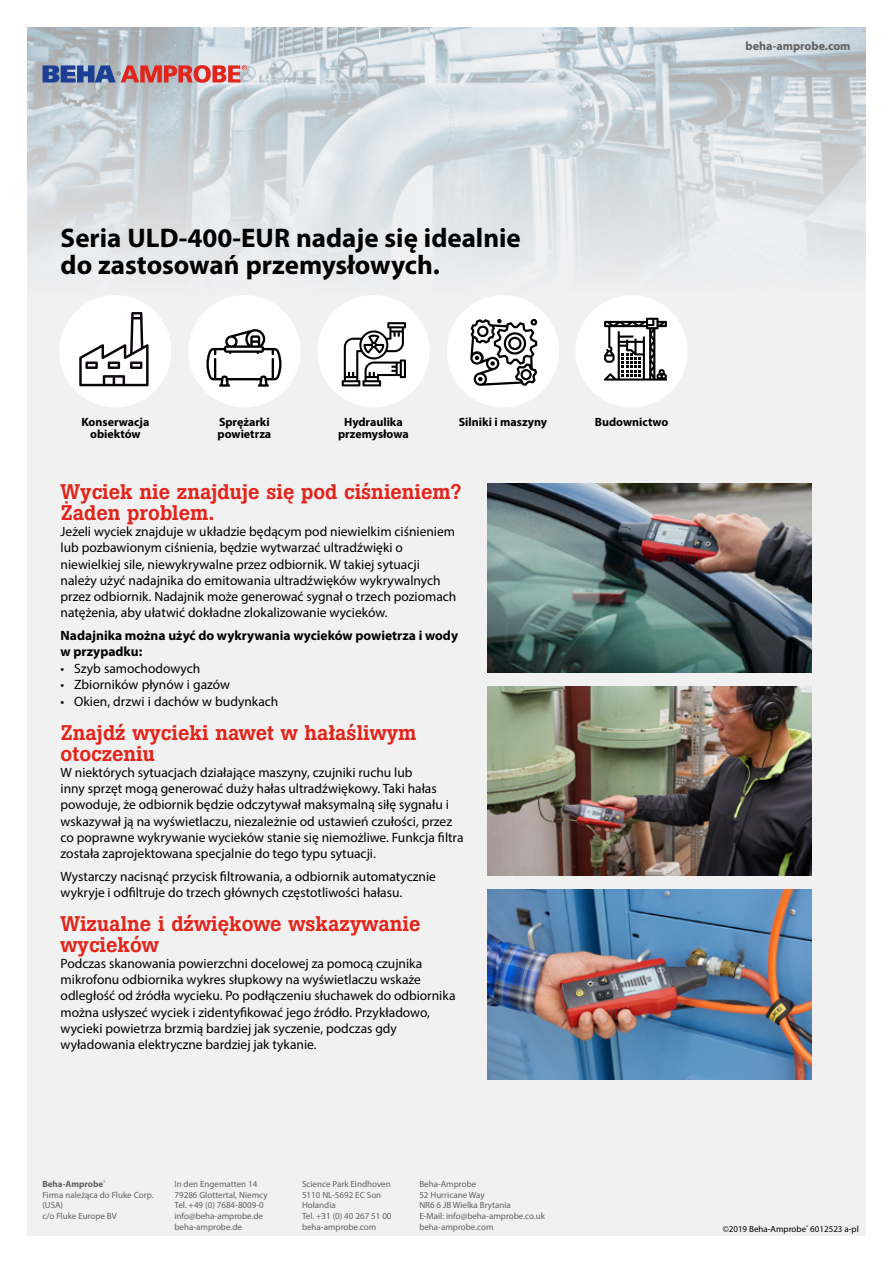
<style>
.page{position:relative;width:893px;height:1263px;background:#fff}
.page>*{position:absolute;margin:0;border:0;box-sizing:border-box;transform-origin:0 0}
.t1{font:700 27px/27px "Myriad Pro";color:#000}
.t2{font:500 21px/21px "Boton Pro";color:#e1251b}
.t3{font:13.5px/16.2px "Myriad Pro";color:#000}
.t4{font:700 13.5px/16.2px "Myriad Pro";color:#000}
.t5{font:700 12px/12px "Myriad Pro";color:#000;text-align:center}
.t6{font:700 12px "Myriad Pro";color:#5f6062}
.t7{font:9px/10.8px "Myriad Pro";color:#5f6062}
.t8{font:9px "Myriad Pro";color:#000}
.s1{font-weight:700}
</style>
<div class="page">
<div style="left:27px;top:27px;width:839px;height:1209px;background:#f1f1f2"></div>
<img style="left:27px;top:27px;width:839px;height:349px">
<svg style="left:43px;top:41px;width:204px;height:66px"></svg>
<div style="left:59px;top:295px;width:112px;height:112px;background:#fff;border-radius:50%"></div>
<div style="left:188px;top:295px;width:113px;height:112px;background:#fff;border-radius:50%"></div>
<div style="left:317px;top:295px;width:113px;height:112px;background:#fff;border-radius:50%"></div>
<div style="left:447px;top:295px;width:112px;height:112px;background:#fff;border-radius:50%"></div>
<div style="left:575px;top:295px;width:113px;height:112px;background:#fff;border-radius:50%"></div>
<svg style="left:470px;top:319px;width:67px;height:67px"></svg>
<svg style="left:79px;top:312px;width:70px;height:74px"></svg>
<svg style="left:604px;top:318px;width:63px;height:63px"></svg>
<svg style="left:342px;top:322px;width:64px;height:64px"></svg>
<svg style="left:206px;top:329px;width:75px;height:58px"></svg>
<img style="left:487px;top:483px;width:324px;height:190px">
<img style="left:487px;top:686px;width:324px;height:190px">
<img style="left:487px;top:890px;width:324px;height:189px">
<p class="t6" style="left:746px;top:38px;width:106px">beha-amprobe.com</p>
<h1 class="t1" style="left:61px;top:224px;width:462px">Seria ULD-400-EUR nadaje się idealnie do zastosowań przemysłowych.</h1>
<p class="t5" style="left:81px;top:415px;width:70px">Konserwacja obiektów</p>
<p class="t5" style="left:218px;top:415px;width:55px;text-align:left">Sprężarki powietrza</p>
<p class="t5" style="left:338px;top:415px;width:72px">Hydraulika przemysłowa</p>
<p class="t5" style="left:459px;top:415px;width:90px">Silniki i maszyny</p>
<p class="t5" style="left:595px;top:415px;width:75px">Budownictwo</p>
<h2 class="t2" style="left:61px;top:481px;width:402px">Wyciek nie znajduje się pod ciśnieniem?<br>Żaden problem.</h2>
<p class="t3" style="left:61px;top:523px;width:397px">Jeżeli wyciek znajduje w układzie będącym pod niewielkim ciśnieniem lub pozbawionym ciśnienia, będzie wytwarzać ultradźwięki o niewielkiej sile, niewykrywalne przez odbiornik. W takiej sytuacji należy użyć nadajnika do emitowania ultradźwięków wykrywalnych przez odbiornik. Nadajnik może generować sygnał o trzech poziomach natężenia, aby ułatwić dokładne zlokalizowanie wycieków.</p>
<p class="t4" style="left:61px;top:627px;width:399px">Nadajnika można użyć do wykrywania wycieków powietrza i wody w przypadku:</p>
<p class="t3" style="left:61px;top:660px;width:141px">• Szyb samochodowych</p>
<p class="t3" style="left:61px;top:677px;width:171px">• Zbiorników płynów i gazów</p>
<p class="t3" style="left:61px;top:693px;width:219px">• Okien, drzwi i dachów w budynkach</p>
<h2 class="t2" style="left:61px;top:722px;width:358px">Znajdź wycieki nawet w hałaśliwym otoczeniu</h2>
<p class="t3" style="left:61px;top:764px;width:404px">W niektórych sytuacjach działające maszyny, czujniki ruchu lub<br>inny sprzęt mogą generować duży hałas ultradźwiękowy. Taki hałas powoduje, że odbiornik będzie odczytywał maksymalną siłę sygnału i wskazywał ją na wyświetlaczu, niezależnie od ustawień czułości, przez co poprawne wykrywanie wycieków stanie się niemożliwe. Funkcja filtra została zaprojektowana specjalnie do tego typu sytuacji.</p>
<p class="t3" style="left:61px;top:868px;width:377px">Wystarczy nacisnąć przycisk filtrowania, a odbiornik automatycznie wykryje i odfiltruje do trzech głównych częstotliwości hałasu.</p>
<h2 class="t2" style="left:61px;top:913px;width:361px">Wizualne i dźwiękowe wskazywanie wycieków</h2>
<p class="t3" style="left:61px;top:955px;width:396px">Podczas skanowania powierzchni docelowej za pomocą czujnika mikrofonu odbiornika wykres słupkowy na wyświetlaczu wskaże odległość od źródła wycieku. Po podłączeniu słuchawek do odbiornika można usłyszeć wyciek i zidentyfikować jego źródło. Przykładowo, wycieki powietrza brzmią bardziej jak syczenie, podczas gdy wyładowania elektryczne bardziej jak tykanie.</p>
<p class="t7" style="left:42px;top:1178px;width:113px"><span class="s1">Beha-Amprobe</span><sup>®<br></sup>Firma należąca do Fluke Corp. (USA)<br>c/o Fluke Europe BV</p>
<p class="t7" style="left:174px;top:1178px;width:95px">In den Engematten 14<br>79286 Glottertal, Niemcy<br>Tel. +49 (0) 7684-8009-0 info@beha-amprobe.de beha-amprobe.de</p>
<p class="t7" style="left:419px;top:1178px;width:127px">Beha-Amprobe<br>52 Hurricane Way<br>NR6 6 JB Wielka Brytania<br>E-Mail: info@beha-amprobe.co.uk beha-amprobe.com</p>
<p class="t7" style="left:302px;top:1178px;width:91px">Science Park Eindhoven<br>5110 NL-5692 EC Son<br>Holandia<br>Tel. +31 (0) 40 267 51 00 beha-amprobe.com</p>
<p class="t8" style="left:723px;top:1224px;width:138px">©2019 Beha-Amprobe<sup>®</sup> 6012523 a-pl</p>
</div>
